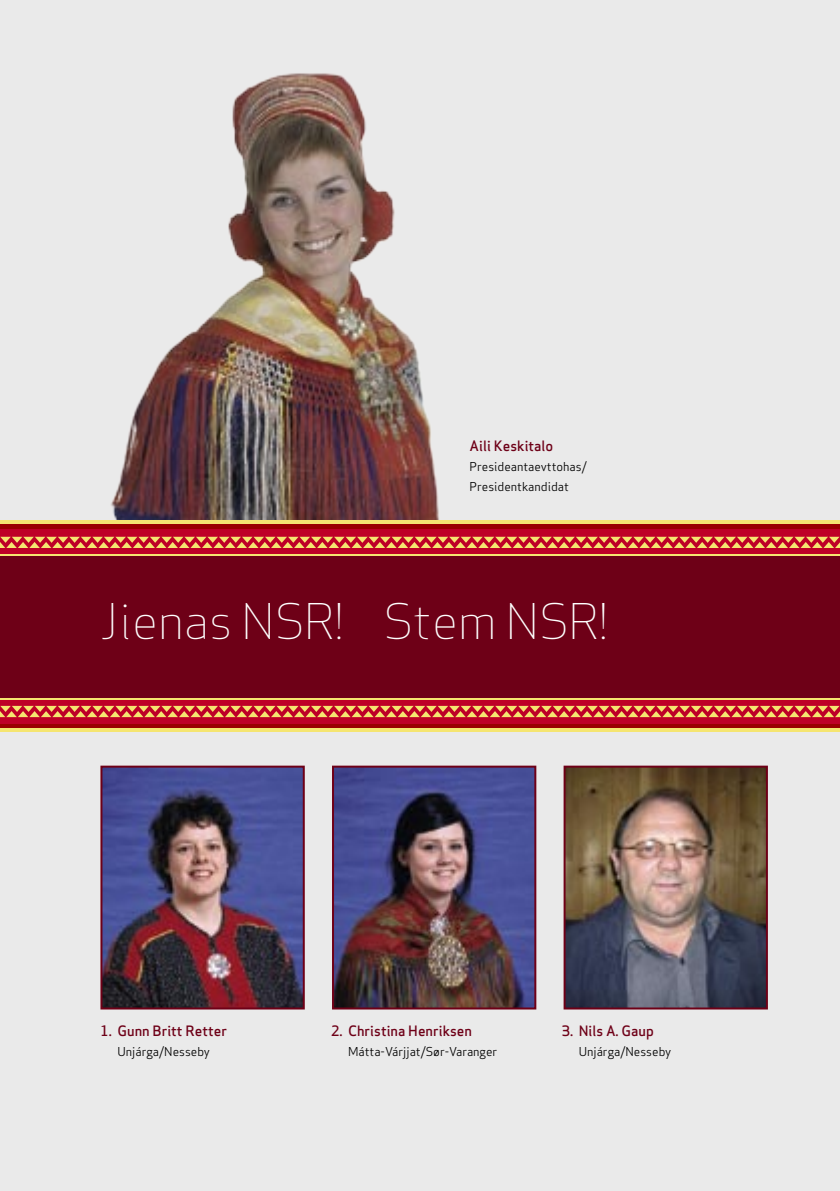
<style>
.page{position:relative;width:840px;height:1191px;background:#fff}
.page>*{position:absolute;margin:0;border:0;box-sizing:border-box;transform-origin:0 0}
.Mengdetekst{font:48px "Apex Sans T Light";color:#fff}
.Mengde_innrykk_3mm{font:14px "Apex Sans T Medium";color:#6e0017}
.Mengde_innrykk_3mm-2{font:12px "Apex Sans T Book";color:#000}
</style>
<div class="page">
<div style="left:0;top:0;width:839px;height:1191px;background:#eaeaea"></div>
<img style="left:111px;top:73px;width:328px;height:447px">
<div style="left:0;top:520px;width:839px;height:211px;background:#9a0000"></div>
<div style="left:0;top:529px;width:839px;height:195px;background:#be0027"></div>
<div style="left:0;top:555px;width:839px;height:144px;background:#6e0017"></div>
<svg style="left:0;top:537px;width:839px;height:11px"></svg>
<svg style="left:0;top:706px;width:839px;height:11px"></svg>
<hr style="left:0;top:554px;width:839px;height:2px;background:#f5e570">
<hr style="left:0;top:698px;width:839px;height:2px;background:#f5e570">
<hr style="left:0;top:520px;width:839px;height:3px;background:#f5e570">
<hr style="left:0;top:728px;width:839px;height:3px;background:#f5e570">
<img style="left:103px;top:768px;width:198px;height:238px">
<div style="left:100px;top:765px;width:204px;height:244px;border:2px solid #6e0017"></div>
<img style="left:566px;top:768px;width:198px;height:238px">
<div style="left:563px;top:765px;width:204px;height:244px;border:2px solid #6e0017"></div>
<img style="left:335px;top:768px;width:198px;height:238px">
<div style="left:332px;top:765px;width:204px;height:244px;border:2px solid #6e0017"></div>
<p class="Mengde_innrykk_3mm" style="left:469px;top:437px;width:85px">Aili Keskitalo</p>
<p class="Mengde_innrykk_3mm-2" style="left:469px;top:459px;width:118px">Presideantaevttohas/</p>
<p class="Mengde_innrykk_3mm-2" style="left:469px;top:479px;width:101px">Presidentkandidat</p>
<p class="Mengdetekst" style="left:100px;top:590px;width:509px">Jienas NSR! Stem NSR!</p>
<p class="Mengde_innrykk_3mm" style="left:100px;top:1021px;width:128px">1. Gunn Britt Retter</p>
<p class="Mengde_innrykk_3mm-2" style="left:117px;top:1043px;width:94px">Unjárga/Nesseby</p>
<p class="Mengde_innrykk_3mm" style="left:331px;top:1021px;width:142px">2. Christina Henriksen</p>
<p class="Mengde_innrykk_3mm-2" style="left:348px;top:1043px;width:151px">Mátta-Várjjat/Sør-Varanger</p>
<p class="Mengde_innrykk_3mm" style="left:561px;top:1021px;width:94px">3. Nils A. Gaup</p>
<p class="Mengde_innrykk_3mm-2" style="left:578px;top:1043px;width:94px">Unjárga/Nesseby</p>
</div>
